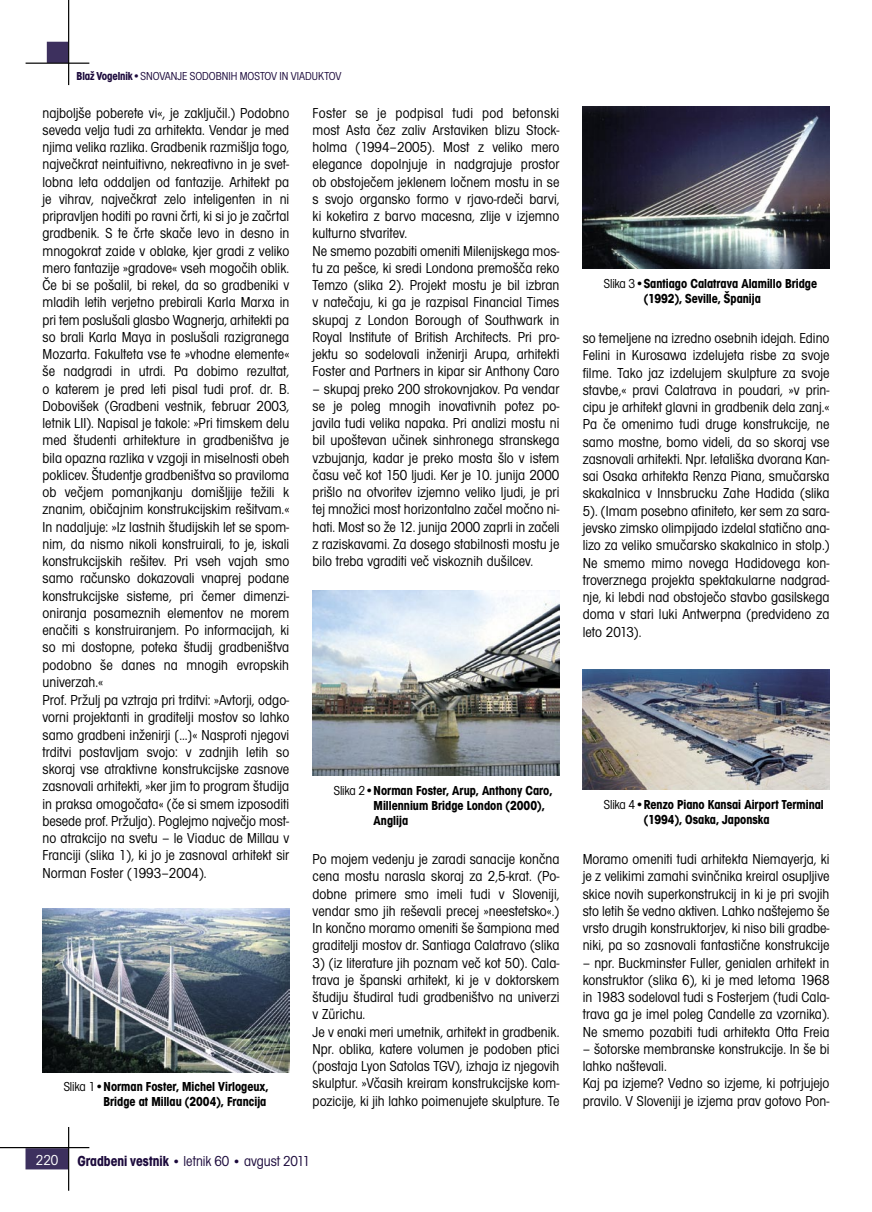
<style>
.page{position:relative;width:872px;height:1212px;background:#fff}
.page>*{position:absolute;margin:0;border:0;box-sizing:border-box;transform-origin:0 0}
.Osnovni_tekst{font:condensed 15px/17.2px "Avant Gar Got Itc TEE";color:#000;text-align:justify}
.t1{font:condensed 15px "Avant Gar Got Itc TEE";color:#1c0a3c}
.t2{font:condensed 15px "Avant Gar Got Itc TEE";color:#fff}
.Podpisi{font:700 condensed 13.5px/15px "Avant Gar Got Itc TEE";color:#000}
.t3{font:condensed 12px "Avant Gar Got Itc TEE";color:#1c0a3c}
.s1{font-weight:700}
.s2{font-weight:400}
.s3{font-weight:400;color:#fff}
.s4{font-weight:700;font-size:13.5px}
</style>
<div class="page">
<div style="left:48px;top:42px;width:19px;height:20px;background:#3d305e"></div>
<div style="left:47px;top:42px;width:21px;height:21px;border:2px solid #3d305e"></div>
<div style="left:26px;top:1149px;width:41px;height:20px;background:#3d305e"></div>
<div style="left:26px;top:1148px;width:42px;height:21px;border:2px solid #3d305e"></div>
<hr style="left:0;top:1147px;width:89px;height:1px;background:#000">
<hr style="left:68px;top:1127px;width:1px;height:64px;background:#000">
<hr style="left:26px;top:63px;width:63px;height:1px;background:#000">
<hr style="left:68px;top:0;width:1px;height:85px;background:#000">
<img style="left:43px;top:908px;width:246px;height:164px">
<img style="left:313px;top:591px;width:246px;height:185px">
<img style="left:583px;top:106px;width:246px;height:163px">
<img style="left:583px;top:670px;width:246px;height:120px">
<p class="t3" style="left:77px;top:70px;width:266px"><span class="s1">Blaž Vogelnik</span>•SNOVANJE SODOBNIH MOSTOV IN VIADUKTOV</p>
<p class="Osnovni_tekst" style="left:43px;top:104px;width:248px">najboljše poberete vi«, je zaključil.) Podobno seveda velja tudi za arhitekta. Vendar je med njima velika razlika. Gradbenik razmišlja togo, največkrat neintuitivno, nekreativno in je svet&shy;lobna leta oddaljen od fantazije. Arhitekt pa je vihrav, največkrat zelo inteligenten in ni pripravljen hoditi po ravni črti, ki si jo je začrtal gradbenik. S te črte skače levo in desno in mnogokrat zaide v oblake, kjer gradi z veliko mero fantazije »gradove« vseh mogočih oblik.<br>Če bi se pošalil, bi rekel, da so gradbeniki v mladih letih verjetno prebirali Karla Marxa in pri tem poslušali glasbo Wagnerja, arhitekti pa so brali Karla Maya in poslušali razigranega Mozarta. Fakulteta vse te »vhodne elemente« še nadgradi in utrdi. Pa dobimo rezultat, o katerem je pred leti pisal tudi prof. dr. B.<br>Dobovišek (Gradbeni vestnik, februar 2003, letnik LII). Napisal je takole: »Pri timskem delu med študenti arhitekture in gradbeništva je bila opazna razlika v vzgoji in miselnosti obeh poklicev. Študentje gradbeništva so praviloma ob večjem pomanjkanju domišljije težili k znanim, običajnim konstrukcijskim rešitvam.« In nadaljuje: »Iz lastnih študijskih let se spom&shy;nim, da nismo nikoli konstruirali, to je, iskali konstrukcijskih rešitev. Pri vseh vajah smo samo računsko dokazovali vnaprej podane konstrukcijske sisteme, pri čemer dimenzi&shy;oniranja posameznih elementov ne morem enačiti s konstruiranjem. Po informacijah, ki so mi dostopne, poteka študij gradbeništva podobno še danes na mnogih evropskih univerzah.«</p>
<p class="Osnovni_tekst" style="left:43px;top:691px;width:248px">Prof. Pržulj pa vztraja pri trditvi: »Avtorji, odgo&shy;vorni projektanti in graditelji mostov so lahko samo gradbeni inženirji […]« Nasproti njegovi trditvi postavljam svojo: v zadnjih letih so skoraj vse atraktivne konstrukcijske zasnove zasnovali arhitekti, »ker jim to program študija in praksa omogočata« (če si smem izposoditi besede prof. Pržulja). Poglejmo največjo most&shy;no atrakcijo na svetu – le Viaduc de Millau v Franciji (slika 1), ki jo je zasnoval arhitekt sir Norman Foster (1993–2004).</p>
<p class="Podpisi" style="left:64px;top:1079px;width:206px"><span class="s2">Slika 1•</span>Norman Foster, Michel Virlogeux,<br><span class="s3">Slika 1•</span>Bridge at Millau (2004), Francija</p>
<p class="Osnovni_tekst" style="left:313px;top:104px;width:248px">Foster se je podpisal tudi pod betonski most Asta čez zaliv Arstaviken blizu Stock&shy;holma (1994–2005). Most z veliko mero elegance dopolnjuje in nadgrajuje prostor ob obstoječem jeklenem ločnem mostu in se s svojo organsko formo v rjavo-rdeči barvi, ki koketira z barvo macesna, zlije v izjemno kulturno stvaritev.</p>
<p class="Osnovni_tekst" style="left:313px;top:242px;width:248px">Ne smemo pozabiti omeniti Milenijskega mos&shy;tu za pešce, ki sredi Londona premošča reko Temzo (slika 2). Projekt mostu je bil izbran v natečaju, ki ga je razpisal Financial Times skupaj z London Borough of Southwark in Royal Institute of British Architects. Pri pro&shy;jektu so sodelovali inženirji Arupa, arhitekti Foster and Partners in kipar sir Anthony Caro</p>
<p class="Osnovni_tekst" style="left:313px;top:380px;width:248px">– skupaj preko 200 strokovnjakov. Pa vendar se je poleg mnogih inovativnih potez po&shy;javila tudi velika napaka. Pri analizi mostu ni bil upoštevan učinek sinhronega stranskega vzbujanja, kadar je preko mosta šlo v istem času več kot 150 ljudi. Ker je 10. junija 2000 prišlo na otvoritev izjemno veliko ljudi, je pri tej množici most horizontalno začel močno ni&shy;hati. Most so že 12. junija 2000 zaprli in začeli z raziskavami. Za dosego stabilnosti mostu je bilo treba vgraditi več viskoznih dušilcev.</p>
<p class="Podpisi" style="left:334px;top:783px;width:220px"><span class="s2">Slika 2•</span>Norman Foster, Arup, Anthony Caro,<br><span class="s3">Slika 2•</span>Millennium Bridge London (2000),<br><span class="s3">Slika 2•</span>Anglija</p>
<p class="Osnovni_tekst" style="left:313px;top:851px;width:248px">Po mojem vedenju je zaradi sanacije končna cena mostu narasla skoraj za 2,5-krat. (Po&shy;dobne primere smo imeli tudi v Sloveniji, vendar smo jih reševali precej »neestetsko«.)<br>In končno moramo omeniti še šampiona med graditelji mostov dr. Santiaga Calatravo (slika</p>
<p class="Osnovni_tekst" style="left:313px;top:954px;width:248px">3) (iz literature jih poznam več kot 50). Cala&shy;trava je španski arhitekt, ki je v doktorskem študiju študiral tudi gradbeništvo na univerzi v Zürichu.</p>
<p class="Osnovni_tekst" style="left:313px;top:1023px;width:248px">Je v enaki meri umetnik, arhitekt in gradbenik.<br>Npr. oblika, katere volumen je podoben ptici (postaja Lyon Satolas TGV), izhaja iz njegovih skulptur. »Včasih kreiram konstrukcijske kom&shy;pozicije, ki jih lahko poimenujete skulpture. Te</p>
<p class="t2" style="left:36px;top:1152px;width:24px">220</p>
<p class="t1" style="left:77px;top:1152px;width:234px"><span class="s1">Gradbeni vestnik</span> <span class="s4">•</span> letnik 60 <span class="s4">•</span> avgust 2011</p>
<p class="Podpisi" style="left:604px;top:276px;width:215px"><span class="s2">Slika 3•</span>Santiago Calatrava Alamillo Bridge<br><span class="s3">Slika 3•</span>(1992), Seville, Španija</p>
<p class="Osnovni_tekst" style="left:583px;top:330px;width:248px">so temeljene na izredno osebnih idejah. Edino Felini in Kurosawa izdelujeta risbe za svoje filme. Tako jaz izdelujem skulpture za svoje stavbe,« pravi Calatrava in poudari, »v prin&shy;cipu je arhitekt glavni in gradbenik dela zanj.« Pa če omenimo tudi druge konstrukcije, ne samo mostne, bomo videli, da so skoraj vse zasnovali arhitekti. Npr. letališka dvorana Kan&shy;sai Osaka arhitekta Renza Piana, smučarska skakalnica v Innsbrucku Zahe Hadida (slika 5). (Imam posebno afiniteto, ker sem za sara&shy;jevsko zimsko olimpijado izdelal statično ana&shy;lizo za veliko smučarsko skakalnico in stolp.)<br>Ne smemo mimo novega Hadidovega kon&shy;troverznega projekta spektakularne nadgrad&shy;nje, ki lebdi nad obstoječo stavbo gasilskega doma v stari luki Antwerpna (predvideno za leto 2013).</p>
<p class="Podpisi" style="left:604px;top:796px;width:221px"><span class="s2">Slika 4•</span>Renzo Piano Kansai Airport Terminal<br><span class="s3">Slika 4•</span>(1994), Osaka, Japonska</p>
<p class="Osnovni_tekst" style="left:583px;top:851px;width:248px">Moramo omeniti tudi arhitekta Niemayerja, ki je z velikimi zamahi svinčnika kreiral osupljive skice novih superkonstrukcij in ki je pri svojih sto letih še vedno aktiven. Lahko naštejemo še vrsto drugih konstruktorjev, ki niso bili gradbe&shy;niki, pa so zasnovali fantastične konstrukcije</p>
<p class="Osnovni_tekst" style="left:583px;top:954px;width:248px">– npr. Buckminster Fuller, genialen arhitekt in konstruktor (slika 6), ki je med letoma 1968 in 1983 sodeloval tudi s Fosterjem (tudi Cala&shy;trava ga je imel poleg Candelle za vzornika).<br>Ne smemo pozabiti tudi arhitekta Otta Freia</p>
<p class="Osnovni_tekst" style="left:583px;top:1040px;width:248px">– šotorske membranske konstrukcije. In še bi lahko naštevali.</p>
<p class="Osnovni_tekst" style="left:583px;top:1075px;width:248px">Kaj pa izjeme? Vedno so izjeme, ki potrjujejo pravilo. V Sloveniji je izjema prav gotovo Pon-</p>
</div>
